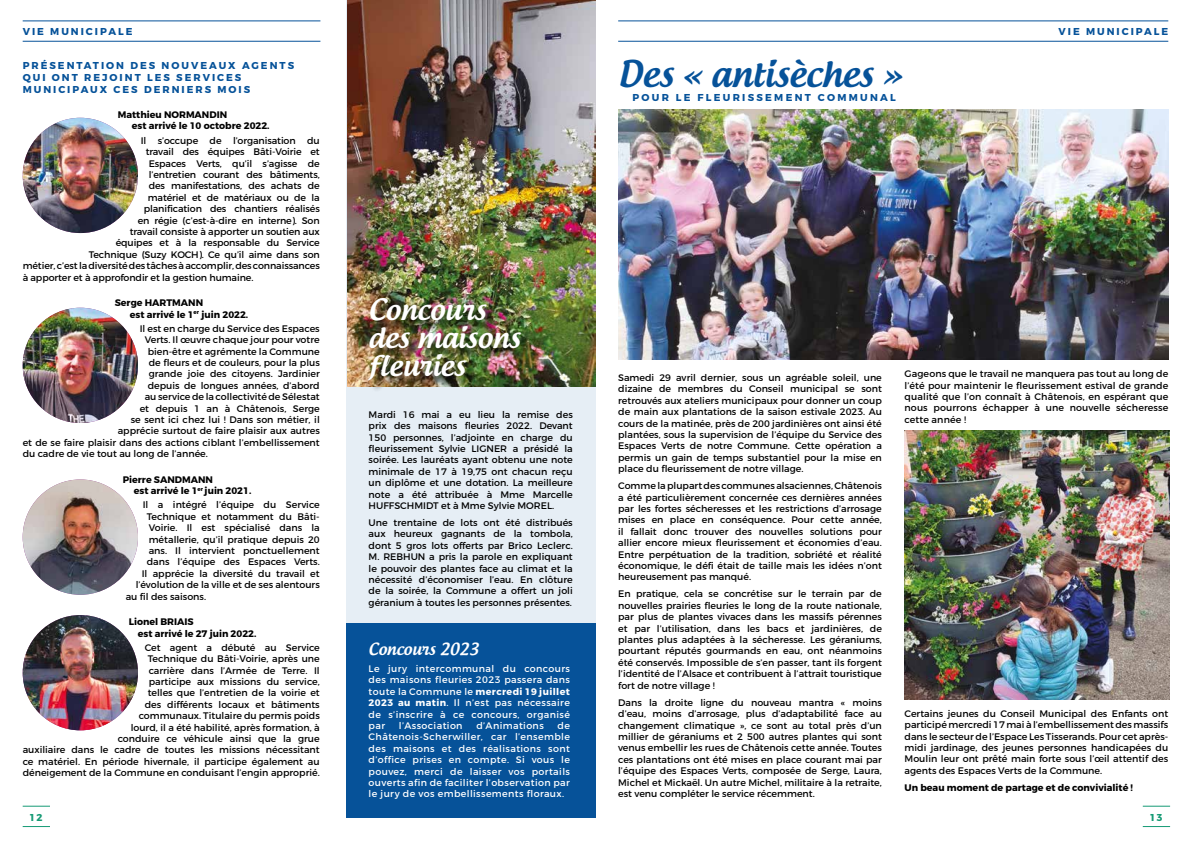
<style>
.page{position:relative;width:1191px;height:842px;background:#fff}
.page>*{position:absolute;margin:0;border:0;box-sizing:border-box;transform-origin:0 0}
.t1{font:500 35px "Androgyne";color:#065299}
.t2{font:500 28px/28px "Androgyne";color:#fff}
.t3{font:500 16px "Androgyne";color:#fff}
.t4{font:700 10px/12px "Montserrat";letter-spacing:.2em;color:#065299}
.t5{font:700 10px "Montserrat";letter-spacing:.23em;color:#065299}
.t6{font:700 10px "Montserrat";color:#169b75}
.t7{font:9.5px/11.4px "Montserrat";color:#000;text-align:justify}
.t8{font:9.5px/11.4px "Montserrat";letter-spacing:.04em;color:#fff;text-align:justify}
.t9{font:700 9.5px/11.4px "Montserrat";color:#000}
.s1{font-weight:700}
</style>
<div class="page">
<div style="left:346px;top:0;width:249px;height:781px;background:#e6eef5"></div>
<hr style="left:23px;top:21px;width:297px;height:1px;background:#065299">
<hr style="left:23px;top:41px;width:297px;height:1px;background:#065299">
<img style="left:347px;top:0;width:248px;height:387px">
<div style="left:346px;top:624px;width:249px;height:194px;background:#065299"></div>
<div style="left:370px;top:300px;width:163px;height:93px;background:#000;opacity:.75"></div>
<img style="left:618px;top:110px;width:550px;height:249px">
<img style="left:904px;top:430px;width:265px;height:270px">
<hr style="left:618px;top:21px;width:550px;height:1px;background:#065299">
<hr style="left:618px;top:41px;width:550px;height:1px;background:#065299">
<img style="left:23px;top:308px;width:115px;height:115px;border-radius:58px">
<img style="left:23px;top:118px;width:115px;height:115px;border-radius:58px">
<img style="left:23px;top:479px;width:115px;height:116px;border-radius:58px">
<img style="left:23px;top:615px;width:115px;height:115px;border-radius:58px">
<svg style="left:1142px;top:806px;width:28px;height:1px"></svg>
<svg style="left:1142px;top:826px;width:28px;height:1px"></svg>
<svg style="left:23px;top:806px;width:27px;height:1px"></svg>
<svg style="left:23px;top:826px;width:27px;height:1px"></svg>
<p class="t4" style="left:23px;top:26px;width:111px">VIE MUNICIPALE</p>
<p class="t4" style="left:1058px;top:26px;width:111px">VIE MUNICIPALE</p>
<p class="t4" style="left:23px;top:59px;width:273px">PRÉSENTATION DES NOUVEAUX AGENTS<br>QUI ONT REJOINT LES SERVICES<br>MUNICIPAUX CES DERNIERS MOIS</p>
<p class="t9" style="left:132px;top:109px;width:139px;text-indent:-14px">Matthieu NORMANDIN<br>est arrivé le 10 octobre 2022.</p>
<p class="t7" style="left:141px;top:135px;width:180px">Il s’occupe de l’organisation du</p>
<p class="t7" style="left:146px;top:146px;width:176px">travail des équipes Bâti-Voirie et</p>
<p class="t7" style="left:149px;top:157px;width:172px">Espaces Verts, qu’il s’agisse de</p>
<p class="t7" style="left:149px;top:169px;width:172px">l’entretien courant des bâtiments,</p>
<p class="t7" style="left:149px;top:180px;width:172px">des manifestations, des achats de</p>
<p class="t7" style="left:148px;top:192px;width:173px">matériel et de matériaux ou de la</p>
<p class="t7" style="left:144px;top:203px;width:178px">planification des chantiers réalisés</p>
<p class="t7" style="left:138px;top:214px;width:183px">en régie (c’est-à-dire en interne). Son</p>
<p class="t7" style="left:130px;top:226px;width:191px">travail consiste à apporter un soutien aux</p>
<p class="t7" style="left:116px;top:237px;width:206px">équipes et à la responsable du Service</p>
<p class="t7" style="left:89px;top:249px;width:233px">Technique (Suzy KOCH). Ce qu’il aime dans son</p>
<p class="t7" style="left:23px;top:260px;width:299px">métier, c’est la diversité des tâches à accomplir, des connaissances</p>
<p class="t7" style="left:23px;top:271px;width:232px">à apporter et à approfondir et la gestion humaine.</p>
<p class="t9" style="left:130px;top:297px;width:120px;text-indent:-15px">Serge HARTMANN<br>est arrivé le 1<sup>er</sup> juin 2022.</p>
<p class="t7" style="left:140px;top:323px;width:181px">Il est en charge du Service des Espaces</p>
<p class="t7" style="left:145px;top:334px;width:176px">Verts. Il œuvre chaque jour pour votre</p>
<p class="t7" style="left:148px;top:345px;width:173px">bien-être et agrémente la Commune</p>
<p class="t7" style="left:149px;top:357px;width:173px">de fleurs et de couleurs, pour la plus</p>
<p class="t7" style="left:149px;top:368px;width:172px">grande joie des citoyens. Jardinier</p>
<p class="t7" style="left:148px;top:380px;width:173px">depuis de longues années, d’abord</p>
<p class="t7" style="left:145px;top:391px;width:177px">au service de la collectivité de Sélestat</p>
<p class="t7" style="left:140px;top:402px;width:182px">et depuis 1 an à Châtenois, Serge</p>
<p class="t7" style="left:131px;top:414px;width:191px">se sent ici chez lui ! Dans son métier, il</p>
<p class="t7" style="left:118px;top:425px;width:204px">apprécie surtout de faire plaisir aux autres</p>
<p class="t7" style="left:23px;top:437px;width:298px">et de se faire plaisir dans des actions ciblant l’embellissement</p>
<p class="t7" style="left:23px;top:448px;width:187px">du cadre de vie tout au long de l’année.</p>
<p class="t9" style="left:134px;top:474px;width:119px;text-indent:-11px">Pierre SANDMANN<br>est arrivé le 1<sup>er</sup> juin 2021.</p>
<p class="t7" style="left:143px;top:499px;width:178px">Il a intégré l’équipe du Service</p>
<p class="t7" style="left:147px;top:511px;width:174px">Technique et notamment du Bâti-</p>
<p class="t7" style="left:149px;top:522px;width:173px">Voirie. Il est spécialisé dans la</p>
<p class="t7" style="left:149px;top:533px;width:173px">métallerie, qu’il pratique depuis 20</p>
<p class="t7" style="left:149px;top:545px;width:172px">ans. Il intervient ponctuellement</p>
<p class="t7" style="left:147px;top:556px;width:175px">dans l’équipe des Espaces Verts.</p>
<p class="t7" style="left:142px;top:568px;width:179px">Il apprécie la diversité du travail et</p>
<p class="t7" style="left:136px;top:579px;width:186px">l’évolution de la ville et de ses alentours</p>
<p class="t7" style="left:126px;top:590px;width:82px">au fil des saisons.</p>
<p class="t9" style="left:138px;top:616px;width:120px;text-indent:-9px">Lionel BRIAIS<br>est arrivé le 27 juin 2022.</p>
<p class="t7" style="left:23px;top:642px;width:299px;text-align:right">Cet agent a débuté au Service<br>Technique du Bâti-Voirie, après une<br>carrière dans l’Armée de Terre. Il<br>participe aux missions du service,<br>telles que l’entretien de la voirie et<br>des différents locaux et bâtiments<br>communaux. Titulaire du permis poids<br>lourd, il a été habilité, après formation, à<br>conduire ce véhicule ainsi que la grue<br>auxiliaire dans le cadre de toutes les missions nécessitant ce matériel. En période hivernale, il participe également au déneigement de la Commune en conduisant l’engin approprié.</p>
<p class="t6" style="left:30px;top:811px;width:14px">12</p>
<p class="t6" style="left:1150px;top:811px;width:13px">13</p>
<h1 class="t1" style="left:618px;top:52px;width:285px">Des « antisèches »</h1>
<p class="t5" style="left:632px;top:92px;width:265px">POUR LE FLEURISSEMENT COMMUNAL</p>
<h2 class="t2" style="left:369px;top:295px;width:153px">Concours des maisons fleuries</h2>
<p class="t7" style="left:904px;top:368px;width:265px">Gageons que le travail ne manquera pas tout au long de l’été pour maintenir le fleurissement estival de grande qualité que l’on connaît à Châtenois, en espérant que nous pourrons échapper à une nouvelle sécheresse cette année !</p>
<p class="t7" style="left:618px;top:372px;width:265px">Samedi 29 avril dernier, sous un agréable soleil, une dizaine de membres du Conseil municipal se sont retrouvés aux ateliers municipaux pour donner un coup de main aux plantations de la saison estivale 2023. Au cours de la matinée, près de 200 jardinières ont ainsi été plantées, sous la supervision de l’équipe du Service des Espaces Verts de notre Commune. Cette opération a permis un gain de temps substantiel pour la mise en place du fleurissement de notre village.</p>
<p class="t7" style="left:618px;top:480px;width:265px">Comme la plupart des communes alsaciennes, Châtenois a été particulièrement concernée ces dernières années par les fortes sécheresses et les restrictions d’arrosage mises en place en conséquence. Pour cette année, il fallait donc trouver des nouvelles solutions pour allier encore mieux fleurissement et économies d’eau.<br>Entre perpétuation de la tradition, sobriété et réalité économique, le défi était de taille mais les idées n’ont heureusement pas manqué.</p>
<p class="t7" style="left:618px;top:588px;width:265px">En pratique, cela se concrétise sur le terrain par de nouvelles prairies fleuries le long de la route nationale, par plus de plantes vivaces dans les massifs pérennes et par l’utilisation, dans les bacs et jardinières, de plantes plus adaptées à la sécheresse. Les géraniums, pourtant réputés gourmands en eau, ont néanmoins été conservés. Impossible de s’en passer, tant ils forgent l’identité de l’Alsace et contribuent à l’attrait touristique fort de notre village !</p>
<p class="t7" style="left:618px;top:697px;width:265px">Dans la droite ligne du nouveau mantra « moins d’eau, moins d’arrosage, plus d’adaptabilité face au changement climatique », ce sont au total près d’un millier de géraniums et 2 500 autres plantes qui sont venus embellir les rues de Châtenois cette année. Toutes ces plantations ont été mises en place courant mai par l’équipe des Espaces Verts, composée de Serge, Laura, Michel et Mickaël. Un autre Michel, militaire à la retraite, est venu compléter le service récemment.</p>
<p class="t7" style="left:369px;top:409px;width:206px">Mardi 16 mai a eu lieu la remise des prix des maisons fleuries 2022. Devant 150 personnes, l’adjointe en charge du fleurissement Sylvie LIGNER a présidé la soirée. Les lauréats ayant obtenu une note minimale de 17 à 19,75 ont chacun reçu un diplôme et une dotation. La meilleure note a été attribuée à Mme Marcelle HUFFSCHMIDT et à Mme Sylvie MOREL.</p>
<p class="t7" style="left:369px;top:517px;width:206px">Une trentaine de lots ont été distribués aux heureux gagnants de la tombola, dont 5 gros lots offerts par Brico Leclerc.<br>M. REBHUN a pris la parole en expliquant le pouvoir des plantes face au climat et la nécessité d’économiser l’eau. En clôture de la soirée, la Commune a offert un joli géranium à toutes les personnes présentes.</p>
<h3 class="t3" style="left:369px;top:639px;width:111px">Concours 2023</h3>
<p class="t8" style="left:369px;top:663px;width:203px">Le jury intercommunal du concours des maisons fleuries 2023 passera dans toute la Commune le <span class="s1">mercredi 19 juillet 2023 au matin</span>. Il n’est pas nécessaire de s’inscrire à ce concours, organisé par</p>
<p class="t7" style="left:904px;top:708px;width:265px">Certains jeunes du Conseil Municipal des Enfants ont participé mercredi 17 mai à l’embellissement des massifs dans le secteur de l’Espace Les Tisserands. Pour cet après&shy;midi jardinage, des jeunes personnes handicapées du Moulin leur ont prêté main forte sous l’œil attentif des agents des Espaces Verts de la Commune.</p>
<p class="t9" style="left:904px;top:782px;width:230px">Un beau moment de partage et de convivialité !</p>
<p class="t8" style="left:399px;top:720px;width:65px">l’Association</p>
<p class="t8" style="left:476px;top:720px;width:69px">d’Animations</p>
<p class="t8" style="left:369px;top:720px;width:203px;text-indent:189px">de Châtenois-Scherwiller, car l’ensemble des maisons et des réalisations sont d’office prises en compte. Si vous le pouvez, merci de laisser vos portails ouverts afin de faciliter l’observation par le jury de vos embellissements floraux.</p>
</div>
